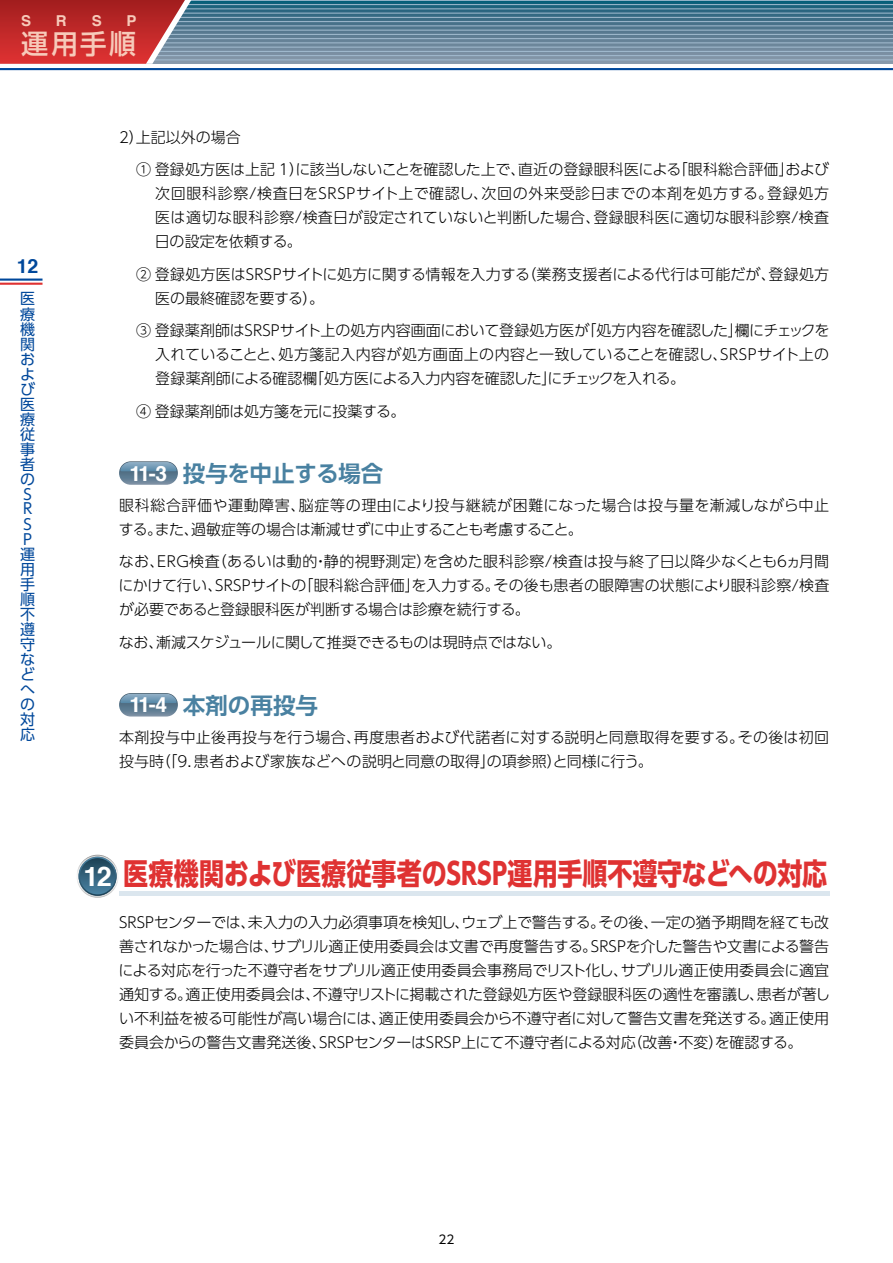
<style>
.page{position:relative;width:893px;height:1263px;background:#fff}
.page>*{position:absolute;margin:0;border:0;box-sizing:border-box;transform-origin:0 0}
.t1{font:700 30px "UD Shin Go Pro";letter-spacing:-.01em;color:#df3232;scale:.84 1}
.t2{font:500 27px "UD Shin Go Pro";color:#f7caba}
.t3{font:700 27px "Helvetica";color:#fff}
.t4{font:700 22.5px "UD Shin Go Pro De";color:#4981a1}
.t5{font:700 21px "Helvetica";color:#fff}
.t6{font:700 19.5px "Helvetica";color:#00489b}
.t7{font:300 15px/24px "UD Shin Go Pro";color:#000}
.t8{font:300 15px "UD Shin Go Pro";letter-spacing:-.02em;color:#000}
.t9{font:15px/15px "UD Shin Go Pro";color:#00489b}
.t10{font:700 15px "Helvetica";color:#f7caba}
.t11{font:12px "UD Shin Go Pro";color:#000}
.s1{font-family:"Helvetica";font-size:21px;color:#fff}
</style>
<div class="page">
<svg style="left:191px;top:1px;width:702px;height:63px;background:#5a8096"></svg>
<hr style="left:0;top:68px;width:893px;height:2px;background:#00489b">
<hr style="left:0;top:4px;width:893px;height:1px;background:#a4bdd1">
<hr style="left:0;top:0;width:893px;height:1px;background:#a4bdd1">
<hr style="left:0;top:9px;width:893px;height:1px;background:#a4bdd1">
<hr style="left:0;top:13px;width:893px;height:1px;background:#a4bdd1">
<hr style="left:0;top:17px;width:893px;height:1px;background:#a4bdd1">
<hr style="left:0;top:21px;width:893px;height:1px;background:#a4bdd1">
<hr style="left:0;top:26px;width:893px;height:1px;background:#a4bdd1">
<hr style="left:0;top:30px;width:893px;height:1px;background:#a4bdd1">
<hr style="left:0;top:34px;width:893px;height:1px;background:#a4bdd1">
<hr style="left:0;top:38px;width:893px;height:1px;background:#a4bdd1">
<hr style="left:0;top:43px;width:893px;height:1px;background:#a4bdd1">
<hr style="left:0;top:47px;width:893px;height:1px;background:#a4bdd1">
<hr style="left:0;top:51px;width:893px;height:1px;background:#a4bdd1">
<hr style="left:0;top:55px;width:893px;height:1px;background:#a4bdd1">
<hr style="left:0;top:60px;width:893px;height:1px;background:#a4bdd1">
<svg style="left:0;top:0;width:191px;height:64px;background:#ba393c"></svg>
<hr style="left:0;top:283px;width:43px;height:2px;background:#df3232">
<hr style="left:0;top:279px;width:43px;height:2px;background:#00489b">
<hr style="left:119px;top:891px;width:710px;height:4px;background:#dbe6ee">
<svg style="left:77px;top:855px;width:41px;height:43px"></svg>
<svg style="left:119px;top:461px;width:59px;height:24px"></svg>
<svg style="left:119px;top:462px;width:59px;height:9px"></svg>
<svg style="left:119px;top:693px;width:59px;height:23px"></svg>
<svg style="left:119px;top:694px;width:59px;height:9px"></svg>
<p class="t10" style="left:21px;top:9px;width:12px">S</p>
<p class="t10" style="left:56px;top:9px;width:12px">R</p>
<p class="t10" style="left:92px;top:9px;width:12px">S</p>
<p class="t10" style="left:127px;top:9px;width:12px">P</p>
<h2 class="t2" style="left:21px;top:22px;width:116px">運用手順</h2>
<h3 class="t6" style="left:17px;top:250px;width:23px">12</h3>
<p class="t9" style="left:20px;top:291px;width:17px">医療機関および医療従事者の<br>S<br>R<br>S<br>P運用手順不遵守などへの対応</p>
<p class="t7" style="left:136px;top:120px;width:695px;line-height:32.5px;text-indent:-17px">2）上記以外の場合<br>① 登録処方医は上記 1）に該当しないことを確認した上で、直近の登録眼科医による「眼科総合評価」および</p>
<p class="t7" style="left:155px;top:181px;width:676px;text-align:justify">次回眼科診察/検査日をSRSPサイト上で確認し、次回の外来受診日までの本剤を処方する。登録処方医は適切な眼科診察/検査日が設定されていないと判断した場合、登録眼科医に適切な眼科診察/検査日の設定を依頼する。</p>
<p class="t7" style="left:155px;top:262px;width:675px;text-indent:-19px">② 登録処方医はSRSPサイトに処方に関する情報を入力する（業務支援者による代行は可能だが、登録処方医の最終確認を要する）。</p>
<p class="t7" style="left:155px;top:318px;width:676px;text-align:justify;text-indent:-19px">③ 登録薬剤師はSRSPサイト上の処方内容画面において登録処方医が「処方内容を確認した」欄にチェックを入れていることと、処方箋記入内容が処方画面上の内容と一致していることを確認し、SRSPサイト上の登録薬剤師による確認欄「処方医による入力内容を確認した」にチェックを入れる。</p>
<p class="t7" style="left:136px;top:399px;width:271px">④ 登録薬剤師は処方箋を元に投薬する。</p>
<h3 class="t5" style="left:130px;top:456px;width:39px">11-3</h3>
<h3 class="t4" style="left:183px;top:455px;width:202px">投与を中止する場合</h3>
<p class="t7" style="left:119px;top:493px;width:712px">眼科総合評価や運動障害、脳症等の理由により投与継続が困難になった場合は投与量を漸減しながら中止する。また、過敏症等の場合は漸減せずに中止することも考慮すること。</p>
<p class="t7" style="left:119px;top:549px;width:712px;text-align:justify">なお、ERG検査（あるいは動的・静的視野測定）を含めた眼科診察/検査は投与終了日以降少なくとも6ヵ月間にかけて行い、SRSPサイトの「眼科総合評価」を入力する。その後も患者の眼障害の状態により眼科診察/検査が必要であると登録眼科医が判断する場合は診療を続行する。</p>
<p class="t8" style="left:119px;top:630px;width:444px">なお、漸減スケジュールに関して推奨できるものは現時点ではない。</p>
<h3 class="t4" style="left:130px;top:687px;width:190px"><span class="s1">11-4</span> 本剤の再投与</h3>
<p class="t7" style="left:119px;top:724px;width:711px">本剤投与中止後再投与を行う場合、再度患者および代諾者に対する説明と同意取得を要する。その後は初回投与時（「9．患者および家族などへの説明と同意の取得」の項参照）と同様に行う。</p>
<h2 class="t3" style="left:84px;top:854px;width:30px">12</h2>
<h1 class="t1" style="left:123px;top:849px;width:840px">医療機関および医療従事者のSRSP運用手順不遵守などへの対応</h1>
<p class="t7" style="left:119px;top:909px;width:713px;text-align:justify">SRSPセンターでは、未入力の入力必須事項を検知し、ウェブ上で警告する。その後、一定の猶予期間を経ても改善されなかった場合は、サブリル適正使用委員会は文書で再度警告する。SRSPを介した警告や文書による警告による対応を行った不遵守者をサブリル適正使用委員会事務局でリスト化し、サブリル適正使用委員会に適宜通知する。適正使用委員会は、不遵守リストに掲載された登録処方医や登録眼科医の適性を審議し、患者が著しい不利益を被る可能性が高い場合には、適正使用委員会から不遵守者に対して警告文書を発送する。適正使用委員会からの警告文書発送後、SRSPセンターはSRSP上にて不遵守者による対応（改善・不変）を確認する。</p>
<p class="t11" style="left:439px;top:1230px;width:17px">22</p>
</div>
